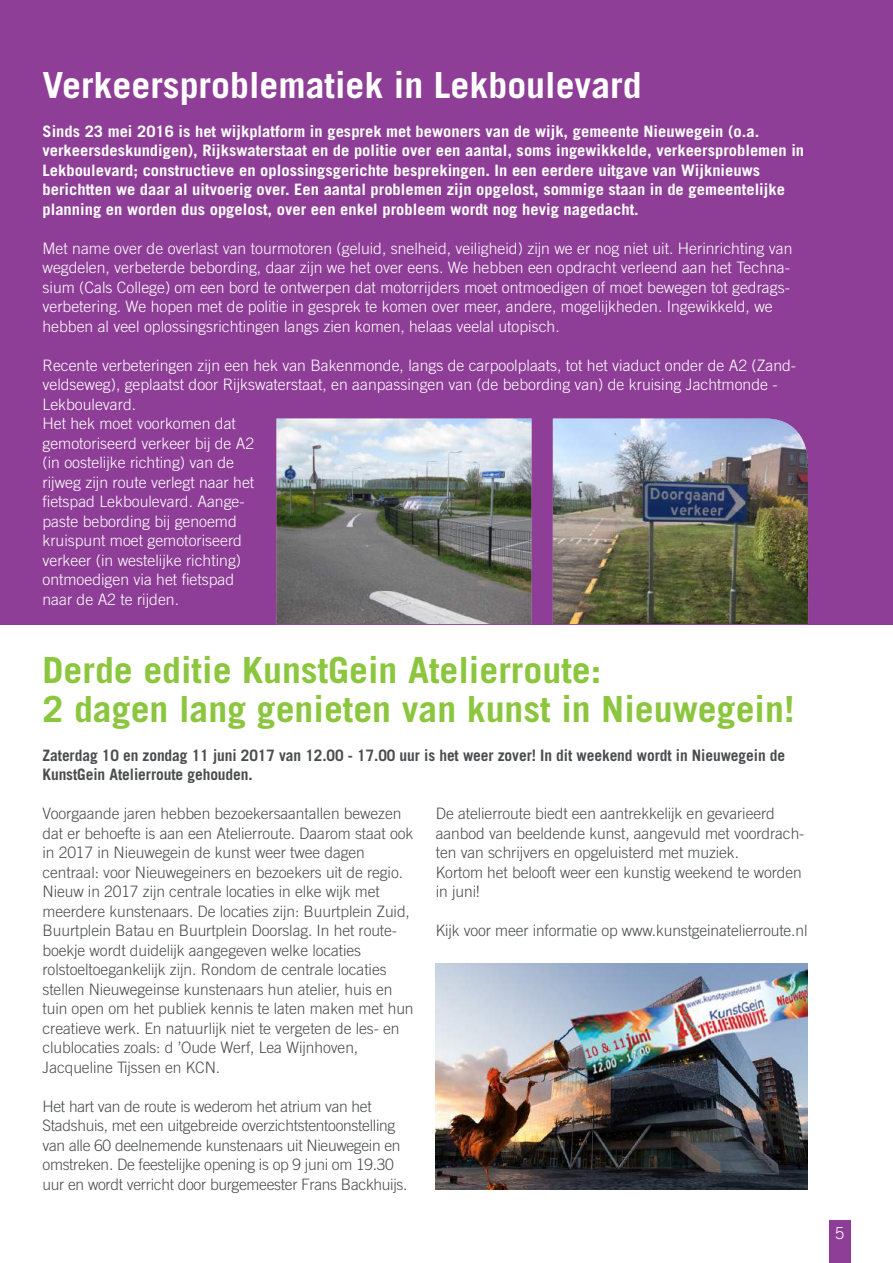
<style>
.page{position:relative;width:893px;height:1263px;background:#fff}
.page>*{position:absolute;margin:0;border:0;box-sizing:border-box;transform-origin:0 0}
.t1{font:700 36px/39px "Trade Gothic";color:#8bc63e;scale:1.05 1}
.t2{font:700 36px "Trade Gothic";color:#fff;scale:1.05 1}
.t3{font:300 16.5px "Trade Gothic";color:#fff}
.t4{font:300 15.75px/19.5px "Trade Gothic";letter-spacing:-.005em;color:#4b4c4d}
.t5{font:300 15.75px/19.5px "Trade Gothic";color:#fff}
.t6{font:700 15.75px/19.5px "Trade Gothic";color:#fff;scale:1.05 1}
.t7{font:700 15.75px/19.5px "Trade Gothic";letter-spacing:-.005em;color:#4b4c4d}
</style>
<div class="page">
<div style="left:0;top:0;width:893px;height:624px;background:#8f3e97"></div>
<img style="left:276px;top:418px;width:255px;height:206px">
<img style="left:553px;top:418px;width:255px;height:206px">
<img style="left:436px;top:963px;width:372px;height:227px">
<div style="left:829px;top:1220px;width:21px;height:43px;background:#8f3e97"></div>
<h1 class="t2" style="left:43px;top:63px;width:572px">Verkeersproblematiek in Lekboulevard</h1>
<p class="t6" style="left:43px;top:121px;width:727px">Sinds 23 mei 2016 is het wijkplatform in gesprek met bewoners van de wijk, gemeente Nieuwegein (o.a. verkeersdeskundigen), Rijkswaterstaat en de politie over een aantal, soms ingewikkelde, verkeersproblemen in Lekboulevard; constructieve en oplossingsgerichte besprekingen. In een eerdere uitgave van Wijknieuws berichtten we daar al uitvoerig over. Een aantal problemen zijn opgelost, sommige staan in de gemeentelijke planning en worden dus opgelost, over een enkel probleem wordt nog hevig nagedacht.</p>
<p class="t5" style="left:43px;top:238px;width:751px">Met name over de overlast van tourmotoren (geluid, snelheid, veiligheid) zijn we er nog niet uit. Herinrichting van wegdelen, verbeterde bebording, daar zijn we het over eens. We hebben een opdracht verleend aan het Techna&shy;sium (Cals College) om een bord te ontwerpen dat motorrijders moet ontmoedigen of moet bewegen tot gedrags&shy;verbetering. We hopen met de politie in gesprek te komen over meer, andere, mogelijkheden. Ingewikkeld, we hebben al veel oplossingsrichtingen langs zien komen, helaas veelal utopisch.</p>
<p class="t5" style="left:43px;top:355px;width:755px">Recente verbeteringen zijn een hek van Bakenmonde, langs de carpoolplaats, tot het viaduct onder de A2 (Zand&shy;veldseweg), geplaatst door Rijkswaterstaat, en aanpassingen van (de bebording van) de kruising Jachtmonde - Lekboulevard.<br>Het hek moet voorkomen dat<br>gemotoriseerd verkeer bij de A2<br>(in oostelijke richting) van de<br>rijweg zijn route verlegt naar het<br>fietspad Lekboulevard. Aange-<br>paste bebording bij genoemd<br>kruispunt moet gemotoriseerd<br>verkeer (in westelijke richting)<br>ontmoedigen via het fietspad<br>naar de A2 te rijden.</p>
<h1 class="t1" style="left:43px;top:650px;width:718px">Derde editie KunstGein Atelierroute:<br>2 dagen lang genieten van kunst in Nieuwegein!</h1>
<p class="t7" style="left:43px;top:745px;width:744px">Zaterdag 10 en zondag 11 juni 2017 van 12.00 - 17.00 uur is het weer zover! In dit weekend wordt in Nieuwegein de<br>KunstGein Atelierroute gehouden.</p>
<p class="t4" style="left:43px;top:803px;width:373px">Voorgaande jaren hebben bezoekersaantallen bewezen dat er behoefte is aan een Atelierroute. Daarom staat ook in 2017 in Nieuwegein de kunst weer twee dagen centraal: voor Nieuwegeiners en bezoekers uit de regio.<br>Nieuw in 2017 zijn centrale locaties in elke wijk met meerdere kunstenaars. De locaties zijn: Buurtplein Zuid, Buurtplein Batau en Buurtplein Doorslag. In het route&shy;boekje wordt duidelijk aangegeven welke locaties rolstoeltoegankelijk zijn. Rondom de centrale locaties stellen Nieuwegeinse kunstenaars hun atelier, huis en tuin open om het publiek kennis te laten maken met hun creatieve werk. En natuurlijk niet te vergeten de les- en clublocaties zoals: d ’Oude Werf, Lea Wijnhoven, Jacqueline Tijssen en KCN.</p>
<p class="t4" style="left:43px;top:1096px;width:366px">Het hart van de route is wederom het atrium van het Stadshuis, met een uitgebreide overzichtstentoonstelling van alle 60 deelnemende kunstenaars uit Nieuwegein en omstreken. De feestelijke opening is op 9 juni om 19.30 uur en wordt verricht door burgemeester Frans Backhuijs.</p>
<p class="t4" style="left:436px;top:803px;width:370px">De atelierroute biedt een aantrekkelijk en gevarieerd aanbod van beeldende kunst, aangevuld met voordrach&shy;ten van schrijvers en opgeluisterd met muziek.<br>Kortom het belooft weer een kunstig weekend te worden in juni!</p>
<p class="t4" style="left:436px;top:920px;width:373px">Kijk voor meer informatie op www.kunstgeinatelierroute.nl</p>
<p class="t3" style="left:835px;top:1223px;width:11px">5</p>
</div>
